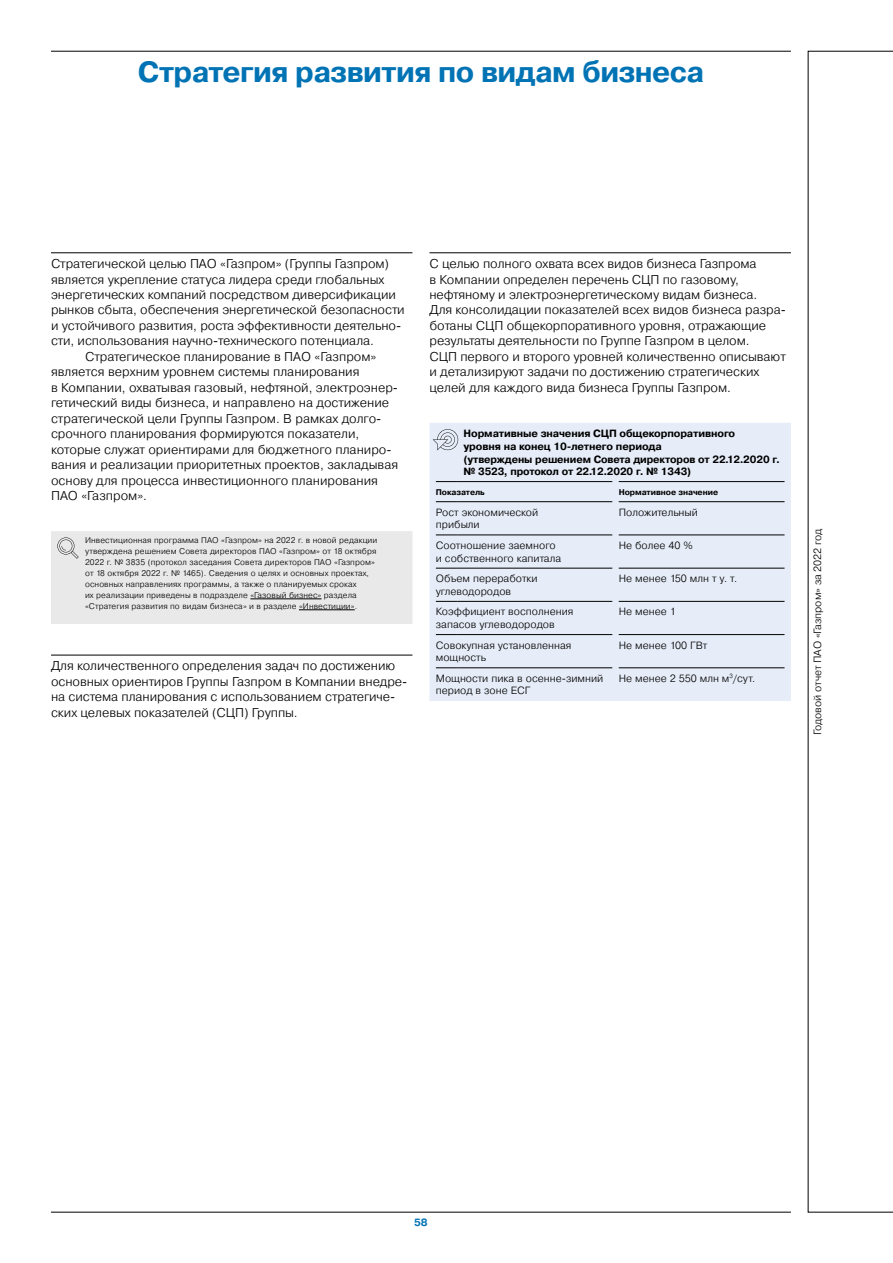
<style>
.page{position:relative;width:893px;height:1263px;background:#fff}
.page>*{position:absolute;margin:0;border:0;box-sizing:border-box;transform-origin:0 0}
.t1{font:700 29.25px "Pragmatica";letter-spacing:-.02em;color:#0073b5}
.t2{font:300 12.75px/15.5px "Pragmatica";letter-spacing:-.005em;color:#000}
.t3{font:300 10.5px/12.6px "Pragmatica";color:#000}
.t4{font:700 10.5px/12.6px "Pragmatica";letter-spacing:-.01em;color:#000}
.t5{font:700 10.5px "Pragmatica";color:#0073b5}
.t6{font:300 8.25px/10.9px "Pragmatica";letter-spacing:.01em;color:#000}
.t7{font:700 8.25px "Pragmatica";letter-spacing:-.005em;color:#000}
</style>
<div class="page">
<hr style="left:51px;top:1212px;width:740px;height:1px;background:#000">
<hr style="left:51px;top:253px;width:361px;height:1px;background:#000">
<hr style="left:51px;top:655px;width:361px;height:1px;background:#000">
<div style="left:51px;top:531px;width:361px;height:93px;background:#e9e9e9"></div>
<hr style="left:250px;top:599px;width:72px;height:1px;background:#000">
<hr style="left:299px;top:609px;width:56px;height:1px;background:#000">
<hr style="left:429px;top:253px;width:362px;height:1px;background:#000">
<div style="left:429px;top:423px;width:362px;height:278px;background:#e7edf8"></div>
<hr style="left:619px;top:481px;width:165px;height:1px;background:#000">
<svg style="left:436px;top:501px;width:21px;height:1px"></svg>
<hr style="left:457px;top:501px;width:155px;height:1px;background:#000">
<hr style="left:619px;top:501px;width:165px;height:1px;background:#000">
<svg style="left:436px;top:535px;width:21px;height:1px"></svg>
<hr style="left:457px;top:535px;width:155px;height:1px;background:#000">
<hr style="left:619px;top:535px;width:165px;height:1px;background:#000">
<svg style="left:436px;top:568px;width:21px;height:1px"></svg>
<hr style="left:457px;top:568px;width:155px;height:1px;background:#000">
<hr style="left:619px;top:568px;width:165px;height:1px;background:#000">
<svg style="left:436px;top:601px;width:21px;height:1px"></svg>
<hr style="left:457px;top:601px;width:155px;height:1px;background:#000">
<hr style="left:619px;top:601px;width:165px;height:1px;background:#000">
<svg style="left:436px;top:634px;width:21px;height:1px"></svg>
<hr style="left:457px;top:634px;width:155px;height:1px;background:#000">
<hr style="left:619px;top:634px;width:165px;height:1px;background:#000">
<svg style="left:436px;top:667px;width:21px;height:1px"></svg>
<hr style="left:457px;top:667px;width:155px;height:1px;background:#000">
<hr style="left:619px;top:667px;width:165px;height:1px;background:#000">
<svg style="left:436px;top:481px;width:21px;height:1px"></svg>
<hr style="left:457px;top:481px;width:155px;height:1px;background:#000">
<svg style="left:433px;top:429px;width:25px;height:21px"></svg>
<hr style="left:51px;top:51px;width:740px;height:1px;background:#000">
<h1 class="t1" style="left:138px;top:54px;width:568px">Стратегия развития по видам бизнеса</h1>
<p class="t2" style="left:51px;top:256px;width:340px">Стратегической целью ПАО «Газпром» (Группы Газпром)</p>
<p class="t2" style="left:51px;top:271px;width:335px">является укрепление статуса лидера среди глобальных</p>
<p class="t2" style="left:51px;top:287px;width:346px">энергетических компаний посредством диверсификации</p>
<p class="t2" style="left:51px;top:302px;width:355px">рынков сбыта, обеспечения энергетической безопасности</p>
<p class="t2" style="left:51px;top:318px;width:352px">и устойчивого развития, роста эффективности деятельно-</p>
<p class="t2" style="left:51px;top:333px;width:325px">сти, использования научно-технического потенциала.</p>
<p class="t2" style="left:85px;top:348px;width:293px">Стратегическое планирование в ПАО «Газпром»</p>
<p class="t2" style="left:51px;top:364px;width:310px">является верхним уровнем системы планирования</p>
<p class="t2" style="left:51px;top:379px;width:347px">в Компании, охватывая газовый, нефтяной, электроэнер-</p>
<p class="t2" style="left:51px;top:395px;width:340px">гетический виды бизнеса, и направлено на достижение</p>
<p class="t2" style="left:51px;top:410px;width:330px">стратегической цели Группы Газпром. В рамках долго-</p>
<p class="t2" style="left:51px;top:426px;width:310px">срочного планирования формируются показатели,</p>
<p class="t2" style="left:51px;top:441px;width:340px">которые служат ориентирами для бюджетного планиро-</p>
<p class="t2" style="left:51px;top:457px;width:349px">вания и реализации приоритетных проектов, закладывая</p>
<p class="t2" style="left:51px;top:472px;width:328px">основу для процесса инвестиционного планирования</p>
<p class="t2" style="left:51px;top:488px;width:98px">ПАО «Газпром».</p>
<p class="t6" style="left:85px;top:535px;width:294px">Инвестиционная программа ПАО «Газпром» на 2022 г. в новой редакции утверждена решением Совета директоров ПАО «Газпром» от 18 октября 2022 г. № 3835 (протокол заседания Совета директоров ПАО «Газпром» от 18 октября 2022 г. № 1465). Сведения о целях и основных проектах, основных направлениях программы, а также о планируемых сроках<br>их реализации приведены в подразделе «Газовый бизнес» раздела «Стратегия развития по видам бизнеса» и в разделе «Инвестиции».</p>
<p class="t2" style="left:51px;top:658px;width:358px">Для количественного определения задач по достижению основных ориентиров Группы Газпром в Компании внедре&shy;на система планирования с использованием стратегиче&shy;ских целевых показателей (СЦП) Группы.</p>
<p class="t2" style="left:429px;top:256px;width:358px">С целью полного охвата всех видов бизнеса Газпрома<br>в Компании определен перечень СЦП по газовому, нефтяному и электроэнергетическому видам бизнеса.<br>Для консолидации показателей всех видов бизнеса разра&shy;ботаны СЦП общекорпоративного уровня, отражающие результаты деятельности по Группе Газпром в целом.<br>СЦП первого и второго уровней количественно описывают и детализируют задачи по достижению стратегических целей для каждого вида бизнеса Группы Газпром.</p>
<p class="t4" style="left:463px;top:428px;width:318px">Нормативные значения СЦП общекорпоративного<br>уровня на конец 10-летнего периода<br>(утверждены решением Совета директоров от 22.12.2020 г. № 3523, протокол от 22.12.2020 г. № 1343)</p>
<p class="t7" style="left:436px;top:487px;width:50px">Показатель</p>
<p class="t7" style="left:619px;top:487px;width:101px">Нормативное значение</p>
<p class="t3" style="left:436px;top:506px;width:104px">Рост экономической прибыли</p>
<p class="t3" style="left:619px;top:506px;width:81px">Положительный</p>
<p class="t3" style="left:436px;top:539px;width:127px">Соотношение заемного и собственного капитала</p>
<p class="t3" style="left:619px;top:539px;width:76px">Не более 40 %</p>
<p class="t3" style="left:436px;top:572px;width:103px">Объем переработки углеводородов</p>
<p class="t3" style="left:619px;top:572px;width:120px">Не менее 150 млн т у. т.</p>
<p class="t3" style="left:436px;top:605px;width:139px">Коэффициент восполнения запасов углеводородов</p>
<p class="t3" style="left:619px;top:605px;width:59px">Не менее 1</p>
<p class="t3" style="left:436px;top:638px;width:137px">Совокупная установленная мощность</p>
<p class="t3" style="left:619px;top:638px;width:90px">Не менее 100 ГВт</p>
<p class="t3" style="left:436px;top:672px;width:169px">Мощности пика в осенне-зимний период в зоне ЕСГ</p>
<p class="t3" style="left:619px;top:672px;width:138px">Не менее 2 550 млн м<sup>3</sup>/сут.</p>
<p class="t3" style="left:811px;top:735px;width:208px;rotate:-90deg">Годовой отчет ПАО «Газпром» за 2022 год</p>
<p class="t5" style="left:414px;top:1216px;width:15px">58</p>
</div>
